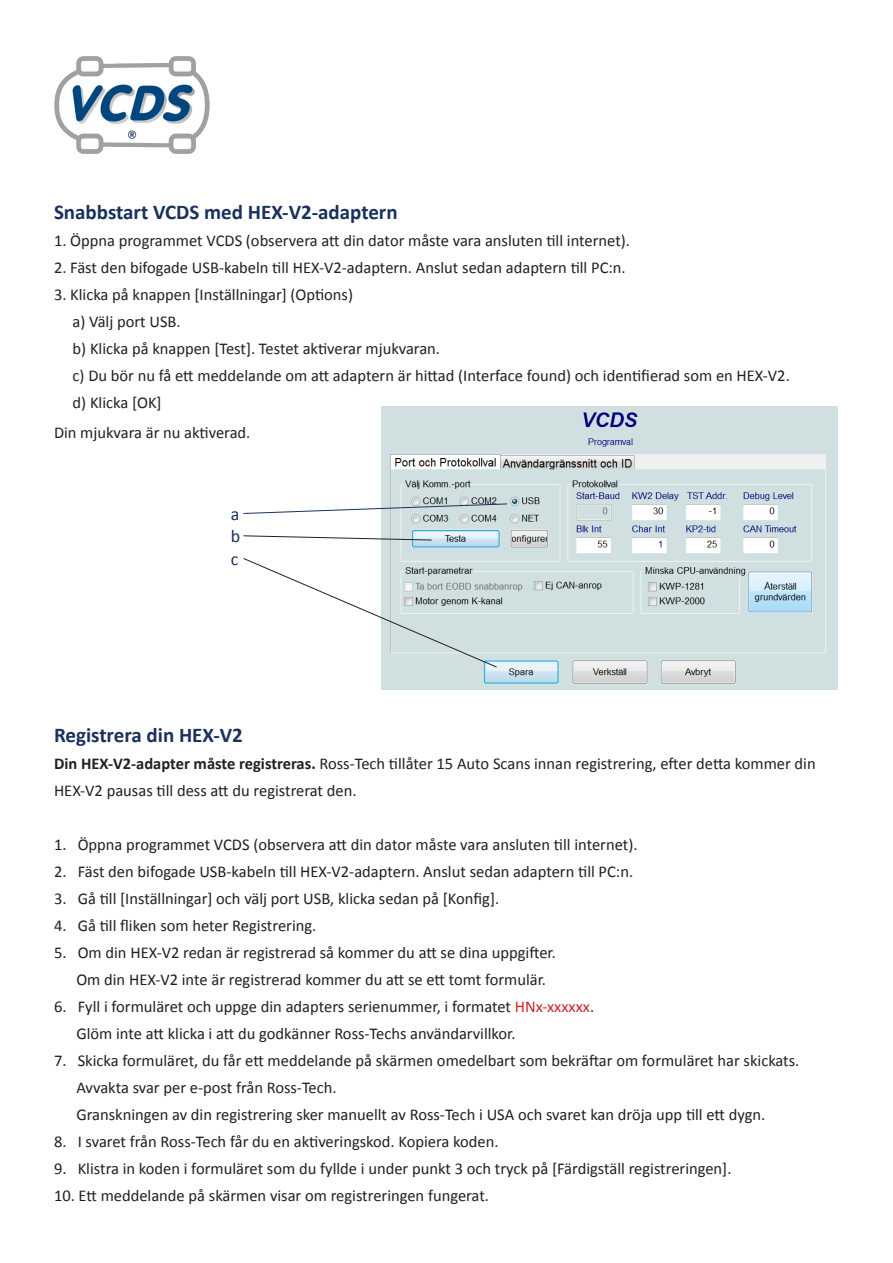
<style>
.page{position:relative;width:893px;height:1263px;background:#fff}
.page>*{position:absolute;margin:0;border:0;box-sizing:border-box;transform-origin:0 0}
.t1{font:700 21px "Calibri";color:#19315c}
.t2{font:18px/22.5px "Calibri";color:#19315c;text-align:justify}
.t3{font:16.5px/27px "Calibri";color:#231f20}
.s1{font-weight:700}
.s2{color:#d1232a}
</style>
<div class="page">
<img style="left:382px;top:406px;width:455px;height:284px">
<img style="left:54px;top:56px;width:156px;height:98px">
<svg style="left:243px;top:503px;width:265px;height:11px"></svg>
<svg style="left:243px;top:535px;width:189px;height:6px"></svg>
<svg style="left:243px;top:557px;width:255px;height:111px"></svg>
<p class="t1" style="left:54px;top:198px;width:345px">Snabbstart VCDS med HEX-V2-adaptern</p>
<p class="t3" style="left:54px;top:227px;width:577px">1. Öppna programmet VCDS (observera att din dator måste vara ansluten till internet).</p>
<p class="t3" style="left:54px;top:254px;width:573px">2. Fäst den bifogade USB-kabeln till HEX-V2-adaptern. Anslut sedan adaptern till PC:n.</p>
<p class="t3" style="left:73px;top:281px;width:719px;text-indent:-19px">3. Klicka på knappen [Inställningar] (Options)<br>a) Välj port USB.<br>b) Klicka på knappen [Test]. Testet aktiverar mjukvaran.<br>c) Du bör nu få ett meddelande om att adaptern är hittad (Interface found) och identifierad som en HEX-V2. d) Klicka [OK]</p>
<p class="t3" style="left:54px;top:419px;width:198px">Din mjukvara är nu aktiverad.</p>
<p class="t2" style="left:231px;top:502px;width:11px">a b c</p>
<p class="t1" style="left:54px;top:721px;width:190px">Registrera din HEX-V2</p>
<p class="t3" style="left:54px;top:750px;width:763px"><span class="s1">Din HEX-V2-adapter måste registreras.</span> Ross-Tech tillåter 15 Auto Scans innan registrering, efter detta kommer din<br>HEX-V2 pausas till dess att du registrerat den.</p>
<p class="t3" style="left:54px;top:831px;width:585px">1. Öppna programmet VCDS (observera att din dator måste vara ansluten till internet).</p>
<p class="t3" style="left:54px;top:858px;width:581px">2. Fäst den bifogade USB-kabeln till HEX-V2-adaptern. Anslut sedan adaptern till PC:n.</p>
<p class="t3" style="left:54px;top:885px;width:447px">3. Gå till [Inställningar] och välj port USB, klicka sedan på [Konfig].</p>
<p class="t3" style="left:54px;top:912px;width:264px">4. Gå till fliken som heter Registrering.</p>
<p class="t3" style="left:76px;top:939px;width:481px;text-indent:-22px">5. Om din HEX-V2 redan är registrerad så kommer du att se dina uppgifter.<br>Om din HEX-V2 inte är registrerad kommer du att se ett tomt formulär.</p>
<p class="t3" style="left:76px;top:993px;width:519px;text-indent:-22px">6. Fyll i formuläret och uppge din adapters serienummer, i formatet <span class="s2">HNx-xxxxxx</span>.<br>Glöm inte att klicka i att du godkänner Ross-Techs användarvillkor.</p>
<p class="t3" style="left:76px;top:1047px;width:725px;text-indent:-22px">7. Skicka formuläret, du får ett meddelande på skärmen omedelbart som bekräftar om formuläret har skickats.<br>Avvakta svar per e-post från Ross-Tech.<br>Granskningen av din registrering sker manuellt av Ross-Tech i USA och svaret kan dröja upp till ett dygn.</p>
<p class="t3" style="left:54px;top:1128px;width:446px">8. I svaret från Ross-Tech får du en aktiveringskod. Kopiera koden.</p>
<p class="t3" style="left:54px;top:1155px;width:679px">9. Klistra in koden i formuläret som du fyllde i under punkt 3 och tryck på [Färdigställ registreringen].</p>
<p class="t3" style="left:54px;top:1182px;width:437px">10. Ett meddelande på skärmen visar om registreringen fungerat.</p>
</div>
